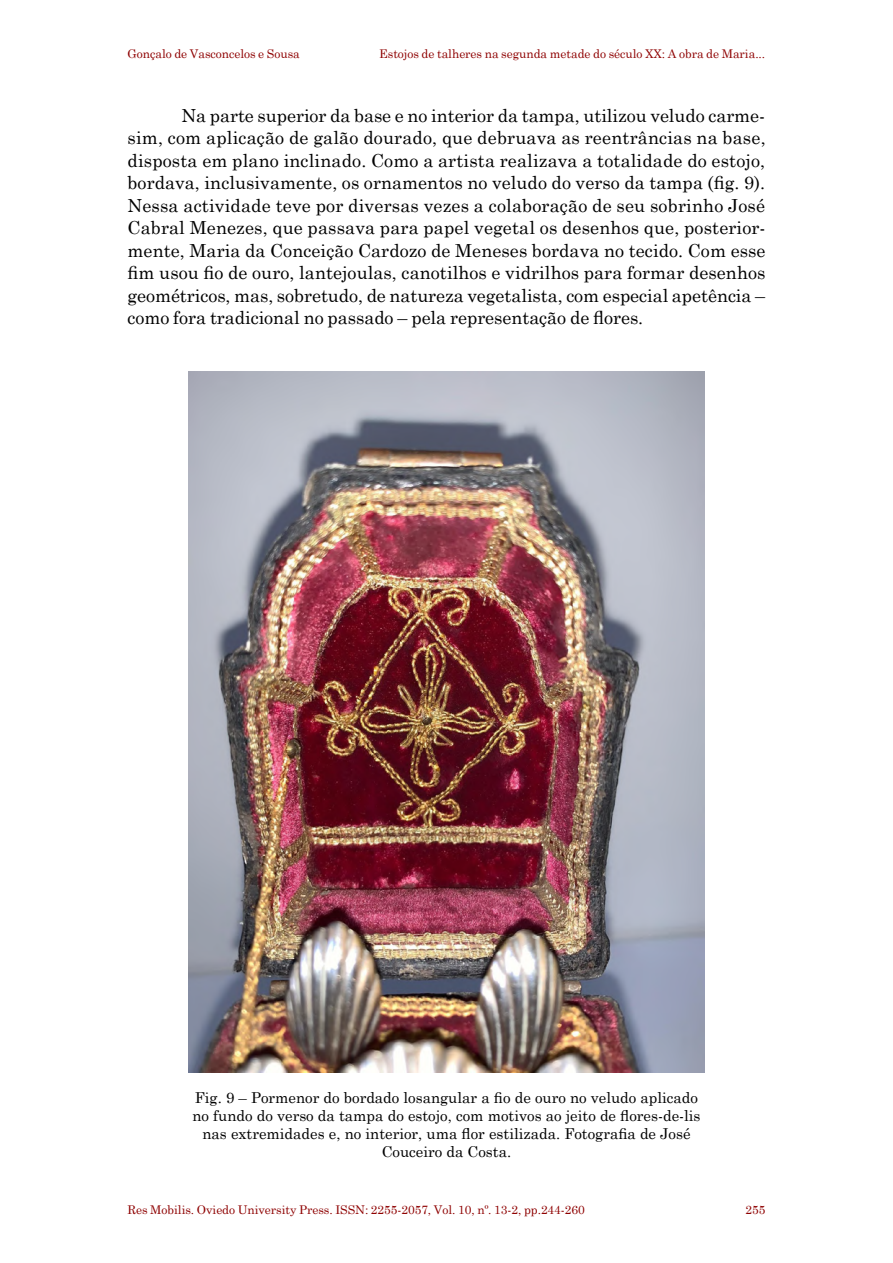
<style>
.page{position:relative;width:893px;height:1263px;background:#fff}
.page>*{position:absolute;margin:0;border:0;box-sizing:border-box;transform-origin:0 0}
.t1{font:18px/22.5px "Century Schoolbook";letter-spacing:-.005em;color:#000;text-align:justify}
.t2{font:15px/18px "Century Schoolbook";color:#000;text-align:center}
.t3{font:12px "Century Schoolbook";letter-spacing:-.005em;color:#8e0000}
</style>
<div class="page">
<img style="left:189px;top:371px;width:515px;height:701px">
<p class="t3" style="left:128px;top:46px;width:174px">Gonçalo de Vasconcelos e Sousa</p>
<p class="t3" style="left:379px;top:46px;width:388px">Estojos de talheres na segunda metade do século XX: A obra de Maria...</p>
<p class="t1" style="left:128px;top:103px;width:640px;text-indent:54px">Na parte superior da base e no interior da tampa, utilizou veludo carme&shy;sim, com aplicação de galão dourado, que debruava as reentrâncias na base, disposta em plano inclinado. Como a artista realizava a totalidade do estojo, bordava, inclusivamente, os ornamentos no veludo do verso da tampa (fig. 9).<br>Nessa actividade teve por diversas vezes a colaboração de seu sobrinho José Cabral Menezes, que passava para papel vegetal os desenhos que, posterior&shy;mente, Maria da Conceição Cardozo de Meneses bordava no tecido. Com esse fim usou fio de ouro, lantejoulas, canotilhos e vidrilhos para formar desenhos geométricos, mas, sobretudo, de natureza vegetalista, com especial apetência – como fora tradicional no passado – pela representação de flores.</p>
<p class="t2" style="left:192px;top:1088px;width:510px">Fig. 9 – Pormenor do bordado losangular a fio de ouro no veludo aplicado no fundo do verso da tampa do estojo, com motivos ao jeito de flores-de-lis nas extremidades e, no interior, uma flor estilizada. Fotografia de José Couceiro da Costa.</p>
<p class="t3" style="left:128px;top:1202px;width:459px">Res Mobilis. Oviedo University Press. ISSN: 2255-2057, Vol. 10, nº. 13-2, pp.244-260</p>
<p class="t3" style="left:745px;top:1202px;width:21px">255</p>
</div>
